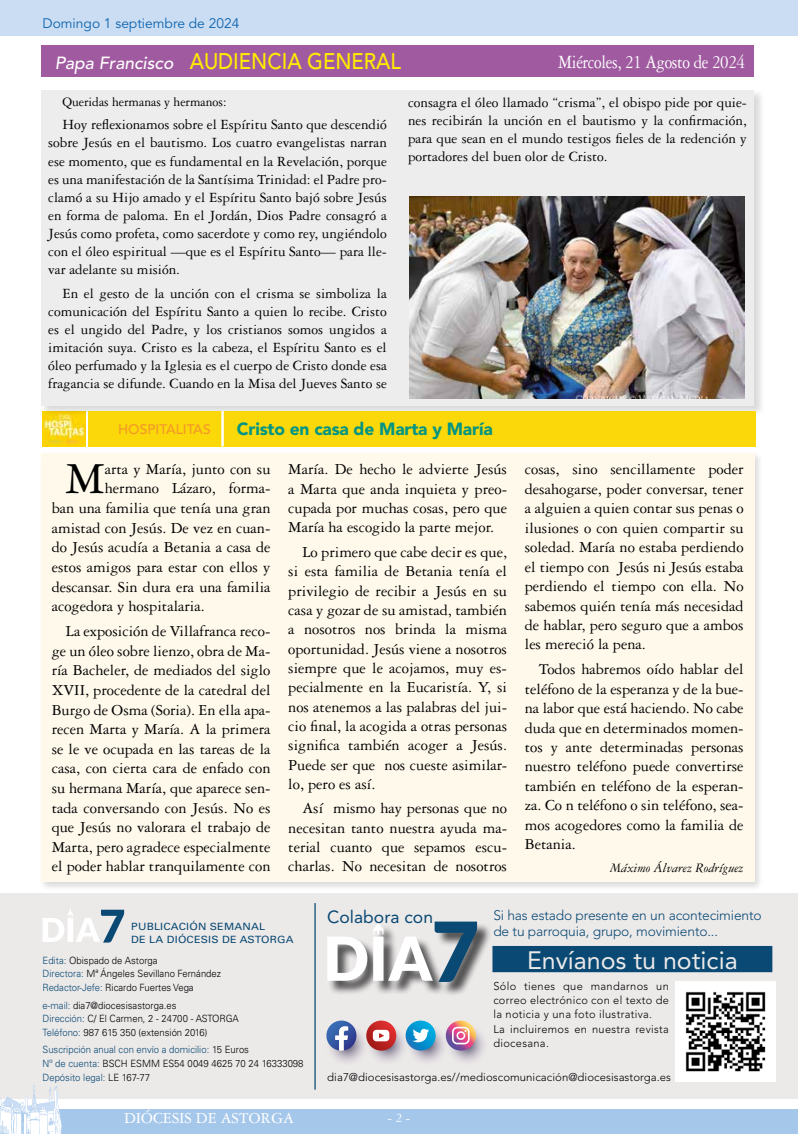
<style>
.page{position:relative;width:798px;height:1134px;background:#fff}
.page>*{position:absolute;margin:0;border:0;box-sizing:border-box;transform-origin:0 0}
.t1{font:47.25px "Garamond 3 LT Std";color:#000}
.t2{font:25px "Avenir LT Std";color:#ece9e9}
.t3{font:500 22.5px "Avenir LT Std";color:#ffed00;scale:.9 1}
.t4{font:20px "Garamond 3 LT Std";letter-spacing:-.02em;color:#fff;scale:.85 1}
.t5{font:900 17.5px "Avenir LT Std";letter-spacing:-.01em;color:#009483}
.t6{font:17.5px "Avenir LT Std";color:#094973}
.t7{font:16.25px/19.4px "Garamond 3 LT Std";color:#000;text-align:justify}
.t8{font:16.25px "Garamond 3 LT Std";color:#fff}
.t9{font:15px/18.1px "Garamond 3 LT Std";color:#000;text-align:justify}
.t10{font:300 13.75px/16.2px "Avenir LT Std";letter-spacing:-.01em;color:#094973}
.t11{font:13.75px "Garamond 3 LT Std";color:#000}
.t12{font:13.75px "Avenir LT Std";color:#0c64af}
.t13{font:italic 13.75px "Garamond 3 LT Std";color:#000}
.t14{font:500 13.75px "Avenir LT Std";color:#f49829}
.t15{font:13.75px "Garamond 3 LT Std";color:#fff}
.t16{font:300 11.25px/13.8px "Avenir LT Std";letter-spacing:.03em;color:#000;text-align:justify}
.t17{font:300 11.25px "Avenir LT Std";letter-spacing:.005em;color:#000}
.t18{font:300 10px/13.8px "Univers LT Std";color:#000;scale:.95 1}
.t19{font:300 10px/13.8px "Univers LT Std";color:#094973;scale:.95 1}
.t20{font:10px/12.5px "Univers LT Std";letter-spacing:.02em;color:#094973;scale:1.08 1}
.s1{font-style:italic;font-size:17.5px;color:#fff}
.s2{color:#094973}
.s3{color:#000}
</style>
<div class="page">
<div style="left:0;top:1109px;width:797px;height:25px;background:#a5c7ea"></div>
<svg style="left:797px;top:1109px;width:1px;height:25px"></svg>
<div style="left:40px;top:89px;width:725px;height:328px;background:#000;opacity:.15"></div>
<div style="left:41px;top:90px;width:712px;height:315px;background:#ededed"></div>
<div style="left:0;top:0;width:797px;height:35px;background:#cbddf3"></div>
<div style="left:88px;top:411px;width:667px;height:35px;background:#fad809"></div>
<div style="left:39px;top:451px;width:724px;height:441px;background:#000;opacity:.15"></div>
<div style="left:41px;top:453px;width:713px;height:429px;background:#fef9eb"></div>
<img style="left:43px;top:411px;width:43px;height:35px">
<div style="left:41px;top:46px;width:712px;height:31px;background:#a05ba0"></div>
<hr style="left:221px;top:411px;width:3px;height:35px;background:#fff">
<img style="left:409px;top:197px;width:335px;height:202px">
<div style="left:0;top:893px;width:797px;height:205px;background:#ece9e9"></div>
<svg style="left:43px;top:909px;width:81px;height:33px"></svg>
<hr style="left:314px;top:903px;width:1px;height:187px;background:#094973">
<svg style="left:0;top:1085px;width:64px;height:49px"></svg>
<div style="left:328px;top:922px;width:163px;height:74px;background:#000;opacity:.65"></div>
<svg style="left:327px;top:921px;width:150px;height:61px"></svg>
<img style="left:675px;top:981px;width:99px;height:100px">
<div style="left:492px;top:946px;width:280px;height:26px;background:#094973"></div>
<svg style="left:405px;top:1023px;width:43px;height:42px"></svg>
<svg style="left:405px;top:1020px;width:30px;height:31px"></svg>
<svg style="left:412px;top:1029px;width:17px;height:14px"></svg>
<svg style="left:365px;top:1022px;width:43px;height:43px"></svg>
<svg style="left:366px;top:1020px;width:30px;height:31px"></svg>
<svg style="left:445px;top:1023px;width:43px;height:42px"></svg>
<svg style="left:445px;top:1020px;width:30px;height:31px"></svg>
<svg style="left:452px;top:1027px;width:17px;height:17px"></svg>
<svg style="left:326px;top:1020px;width:63px;height:45px"></svg>
<p class="t12" style="left:43px;top:16px;width:198px">Domingo 1 septiembre de 2024</p>
<h3 class="t3" style="left:55px;top:49px;width:386px"><span class="s1">Papa Francisco</span> AUDIENCIA GENERAL</h3>
<p class="t4" style="left:558px;top:52px;width:221px">Miércoles, 21 Agosto de 2024</p>
<p class="t11" style="left:62px;top:94px;width:165px">Queridas hermanas y hermanos:</p>
<p class="t9" style="left:48px;top:116px;width:340px;text-indent:14px">Hoy reflexionamos sobre el Espíritu Santo que descendió sobre Jesús en el bautismo. Los cuatro evangelistas narran ese momento, que es fundamental en la Revelación, porque es una manifestación de la Santísima Trinidad: el Padre pro&shy;clamó a su Hijo amado y el Espíritu Santo bajó sobre Jesús en forma de paloma. En el Jordán, Dios Padre consagró a Jesús como profeta, como sacerdote y como rey, ungiéndolo con el óleo espiritual —que es el Espíritu Santo— para lle&shy;var adelante su misión.</p>
<p class="t9" style="left:48px;top:284px;width:340px;text-indent:14px">En el gesto de la unción con el crisma se simboliza la comunicación del Espíritu Santo a quien lo recibe. Cristo es el ungido del Padre, y los cristianos somos ungidos a imitación suya. Cristo es la cabeza, el Espíritu Santo es el óleo perfumado y la Iglesia es el cuerpo de Cristo donde esa fragancia se difunde. Cuando en la Misa del Jueves Santo se</p>
<p class="t9" style="left:408px;top:93px;width:340px">consagra el óleo llamado “crisma”, el obispo pide por quie&shy;nes recibirán la unción en el bautismo y la confirmación, para que sean en el mundo testigos fieles de la redención y portadores del buen olor de Cristo.</p>
<p class="t14" style="left:118px;top:421px;width:94px">HOSPITALITAS</p>
<p class="t5" style="left:237px;top:418px;width:257px">Cristo en casa de Marta y María</p>
<h1 class="t1" style="left:65px;top:454px;width:41px">M</h1>
<p class="t7" style="left:105px;top:460px;width:167px">arta y María, junto con su</p>
<p class="t7" style="left:105px;top:479px;width:167px">hermano Lázaro, forma-</p>
<p class="t7" style="left:52px;top:498px;width:220px">ban una familia que tenía una gran</p>
<p class="t7" style="left:52px;top:518px;width:220px">amistad con Jesús. De vez en cuan-</p>
<p class="t7" style="left:52px;top:538px;width:220px">do Jesús acudía a Betania a casa de</p>
<p class="t7" style="left:52px;top:557px;width:220px">estos amigos para estar con ellos y</p>
<p class="t7" style="left:52px;top:577px;width:220px">descansar. Sin dura era una familia</p>
<p class="t7" style="left:52px;top:597px;width:154px">acogedora y hospitalaria.</p>
<p class="t7" style="left:52px;top:621px;width:220px;text-indent:14px">La exposición de Villafranca reco&shy;ge un óleo sobre lienzo, obra de Ma&shy;ría Bacheler, de mediados del siglo XVII, procedente de la catedral del Burgo de Osma (Soria). En ella apa&shy;recen Marta y María. A la primera se le ve ocupada en las tareas de la casa, con cierta cara de enfado con su hermana María, que aparece sen&shy;tada conversando con Jesús. No es que Jesús no valorara el trabajo de Marta, pero agradece especialmente el poder hablar tranquilamente con</p>
<p class="t7" style="left:288px;top:460px;width:220px">María. De hecho le advierte Jesús a Marta que anda inquieta y preo&shy;cupada por muchas cosas, pero que María ha escogido la parte mejor.</p>
<p class="t7" style="left:288px;top:542px;width:220px;text-indent:14px">Lo primero que cabe decir es que, si esta familia de Betania tenía el privilegio de recibir a Jesús en su casa y gozar de su amistad, también a nosotros nos brinda la misma oportunidad. Jesús viene a nosotros siempre que le acojamos, muy es&shy;pecialmente en la Eucaristía. Y, si nos atenemos a las palabras del jui&shy;cio final, la acogida a otras personas significa también acoger a Jesús.<br>Puede ser que nos cueste asimilar&shy;lo, pero es así.</p>
<p class="t7" style="left:288px;top:799px;width:220px;text-indent:14px">Así mismo hay personas que no necesitan tanto nuestra ayuda ma&shy;terial cuanto que sepamos escu&shy;charlas. No necesitan de nosotros</p>
<p class="t7" style="left:524px;top:460px;width:220px">cosas, sino sencillamente poder desahogarse, poder conversar, tener a alguien a quien contar sus penas o ilusiones o con quien compartir su soledad. María no estaba perdiendo el tiempo con Jesús ni Jesús estaba perdiendo el tiempo con ella. No sabemos quién tenía más necesidad de hablar, pero seguro que a ambos les mereció la pena.</p>
<p class="t7" style="left:524px;top:660px;width:220px;text-indent:14px">Todos habremos oído hablar del teléfono de la esperanza y de la bue&shy;na labor que está haciendo. No cabe duda que en determinados momen&shy;tos y ante determinadas personas nuestro teléfono puede convertirse también en teléfono de la esperan&shy;za. Co n teléfono o sin teléfono, sea&shy;mos acogedores como la familia de Betania.</p>
<p class="t13" style="left:609px;top:860px;width:135px">Máximo Álvarez Rodríguez</p>
<p class="t20" style="left:131px;top:920px;width:152px">PUBLICACIÓN SEMANAL<br>DE LA DIÓCESIS DE ASTORGA</p>
<p class="t18" style="left:43px;top:953px;width:189px"><span class="s2">Edita:</span> Obispado de Astorga<br><span class="s2">Directora:</span> Mª Ángeles Sevillano Fernández<br><span class="s2">Redactor-Jefe:</span> Ricardo Fuertes Vega</p>
<p class="t18" style="left:43px;top:998px;width:208px"><span class="s2">e-mail:</span> dia7@diocesisastorga.es<br><span class="s2">Dirección:</span> C/ El Carmen, 2 - 24700 - ASTORGA<br><span class="s2">Teléfono:</span> 987 615 350 (extensión 2016)</p>
<p class="t19" style="left:43px;top:1043px;width:276px">Suscripción anual con envío a domicilio: <span class="s3">15 Euros<br></span>Nº de cuenta: <span class="s3">BSCH ESMM ES54 0049 4625 70 24 16333098<br></span>Depósito legal: <span class="s3">LE 167-77</span></p>
<p class="t8" style="left:124px;top:1109px;width:171px">DIÓCESIS DE ASTORGA</p>
<p class="t6" style="left:327px;top:906px;width:107px">Colabora con</p>
<p class="t10" style="left:493px;top:907px;width:270px">Si has estado presente en un acontecimiento de tu parroquia, grupo, movimiento...</p>
<h2 class="t2" style="left:527px;top:945px;width:212px">Envíanos tu noticia</h2>
<p class="t16" style="left:493px;top:980px;width:177px">Sólo tienes que mandarnos un correo electrónico con el texto de la noticia y una foto ilustrativa.</p>
<p class="t16" style="left:493px;top:1023px;width:177px">La incluiremos en nuestra revista diocesana.</p>
<p class="t17" style="left:327px;top:1070px;width:345px">dia7@diocesisastorga.es//medioscomunicación@diocesisastorga.es</p>
<p class="t15" style="left:387px;top:1110px;width:24px">- 2 -</p>
</div>
